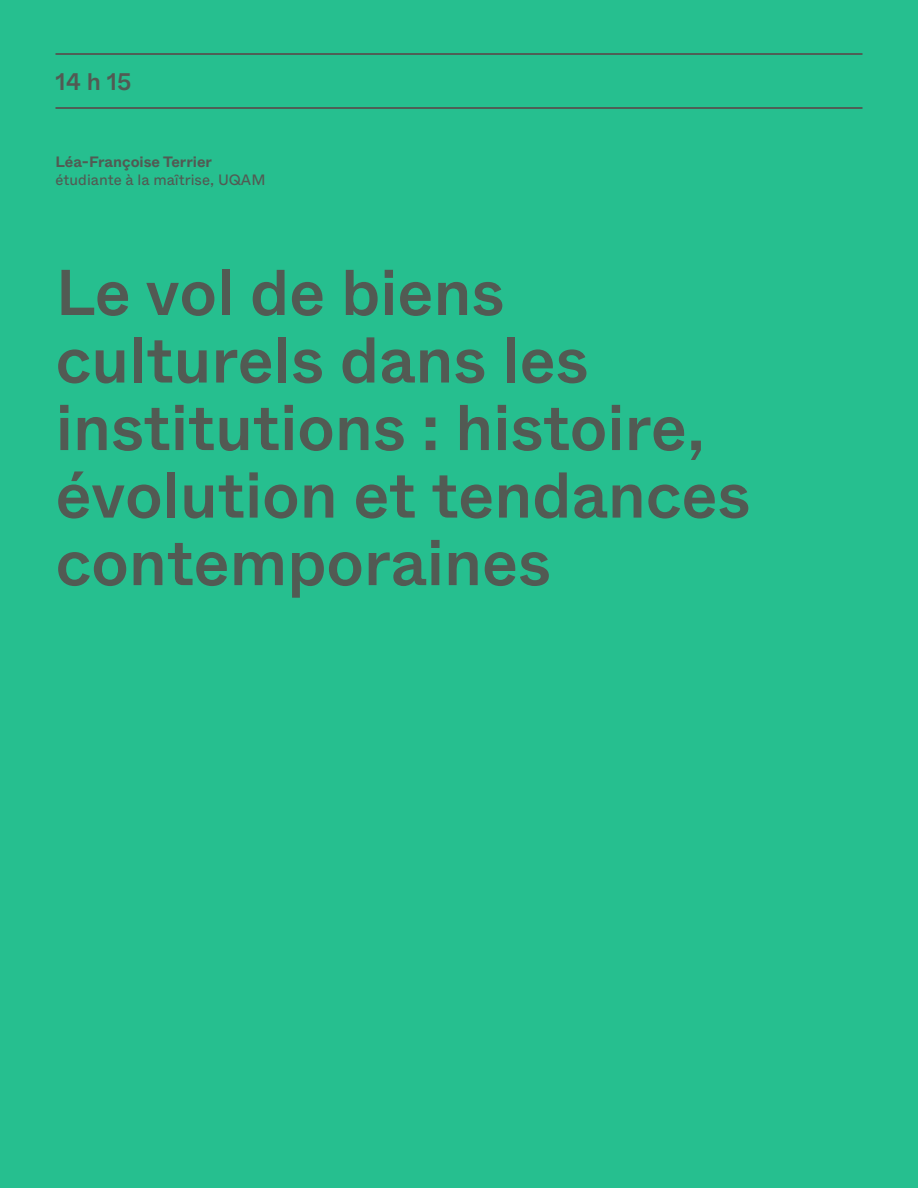
<style>
.page{position:relative;width:918px;height:1188px;background:#26bf8f}
.page>*{position:absolute;margin:0;border:0;box-sizing:border-box;transform-origin:0 0}
.t1{font:500 64.5px/67.5px "Edu Whyte";color:#525a53}
.t2{font:500 24px "Edu Whyte";color:#525a53}
.t3{font:15px "Edu Whyte";color:#525a53}
.t4{font:700 15px "Edu Whyte";color:#525a53}
</style>
<div class="page">
<hr style="left:56px;top:53px;width:806px;height:2px;background:#525a53">
<hr style="left:56px;top:107px;width:806px;height:2px;background:#525a53">
<p class="t2" style="left:56px;top:66px;width:77px">14 h 15</p>
<p class="t4" style="left:56px;top:152px;width:158px">Léa-Françoise Terrier</p>
<p class="t3" style="left:56px;top:170px;width:211px">étudiante à la maîtrise, UQAM</p>
<p class="t1" style="left:56px;top:260px;width:696px">Le vol de biens culturels dans les institutions : histoire, évolution et tendances contemporaines</p>
</div>
